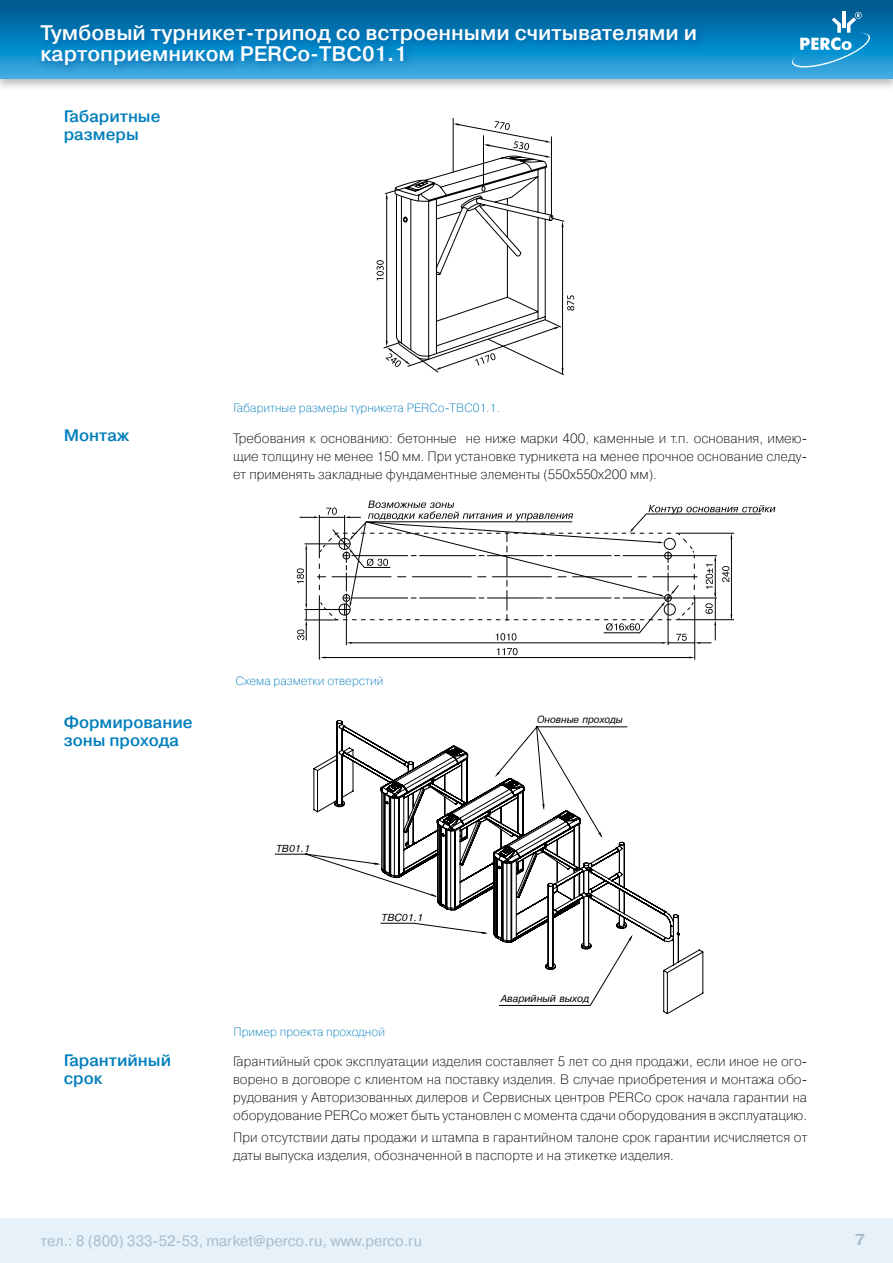
<style>
.page{position:relative;width:893px;height:1263px;background:#fff}
.page>*{position:absolute;margin:0;border:0;box-sizing:border-box;transform-origin:0 0}
.t1{font:700 21px/21px "Pragmatica Light C";color:#fff}
.t2{font:700 16.5px/18px "Pragmatica Light C";color:#007ebc}
.t3{font:15px "Pragmatica C";color:#a5bccf}
.t4{font:700 15px "Pragmatica";color:#a5bccf}
.t5{font:13.5px/18px "Pragmatica Light C";color:#000;text-align:justify}
.t6{font:12px "Pragmatica Light C";color:#007ebc}
.t7{font:italic 9.75px "Pragmatica";color:#000}
.t8{font:italic 9.75px "Pragmatica";color:#000;scale:.95 1}
</style>
<div class="page">
<div style="left:0;top:0;width:893px;height:92px;background:#535556;opacity:.41"></div>
<svg style="left:0;top:0;width:893px;height:79px;background:#0c74ac"></svg>
<div style="left:0;top:1219px;width:893px;height:44px;background:#e6f1f9"></div>
<svg style="left:336px;top:720px;width:367px;height:294px"></svg>
<svg style="left:274px;top:726px;width:359px;height:280px"></svg>
<svg style="left:792px;top:12px;width:78px;height:57px;background:#3095c8"></svg>
<div style="left:36px;top:19px;width:671px;height:57px;background:#00579f;opacity:.75"></div>
<svg style="left:377px;top:118px;width:197px;height:257px"></svg>
<hr style="left:694px;top:598px;width:1px;height:62px;background:#000">
<hr style="left:319px;top:599px;width:1px;height:61px;background:#000">
<svg style="left:297px;top:501px;width:478px;height:157px"></svg>
<h1 class="t1" style="left:40px;top:22px;width:658px">Тумбовый турникет-трипод со встроенными считывателями и картоприемником PERCo-TBC01.1</h1>
<p class="t2" style="left:64px;top:107px;width:98px">Габаритные размеры</p>
<p class="t2" style="left:64px;top:427px;width:67px">Монтаж</p>
<p class="t6" style="left:234px;top:401px;width:268px">Габаритные размеры турникета PERCo-TBС01.1.</p>
<p class="t5" style="left:233px;top:430px;width:575px">Требования к основанию: бетонные не ниже марки 400, каменные и т.п. основания, имею&shy;щие толщину не менее 150 мм. При установке турникета на менее прочное основание следу&shy;ет применять закладные фундаментные элементы (550х550х200 мм).</p>
<p class="t2" style="left:64px;top:713px;width:130px">Формирование зоны прохода</p>
<p class="t6" style="left:236px;top:674px;width:149px">Схема разметки отверстий</p>
<p class="t7" style="left:276px;top:843px;width:36px">TB01.1</p>
<p class="t7" style="left:382px;top:912px;width:43px">TBC01.1</p>
<p class="t6" style="left:233px;top:1025px;width:153px">Пример проекта проходной</p>
<p class="t8" style="left:537px;top:714px;width:92px">Оновные проходы</p>
<p class="t7" style="left:501px;top:993px;width:90px">Аварийный выход</p>
<p class="t2" style="left:64px;top:1052px;width:109px">Гарантийный срок</p>
<p class="t5" style="left:233px;top:1052px;width:576px">Гарантийный срок эксплуатации изделия составляет 5 лет со дня продажи, если иное не ого&shy;ворено в договоре с клиентом на поставку изделия. В случае приобретения и монтажа обо&shy;рудования у Авторизованных дилеров и Сервисных центров PERCo срок начала гарантии на оборудование PERCo может быть установлен с момента сдачи оборудования в эксплуатацию.</p>
<p class="t5" style="left:233px;top:1128px;width:576px">При отсутствии даты продажи и штампа в гарантийном талоне срок гарантии исчисляется от даты выпуска изделия, обозначенной в паспорте и на этикетке изделия.</p>
<p class="t3" style="left:40px;top:1232px;width:383px">тел.: 8 (800) 333-52-53, market@perco.ru, www.perco.ru</p>
<p class="t4" style="left:855px;top:1231px;width:11px">7</p>
</div>
